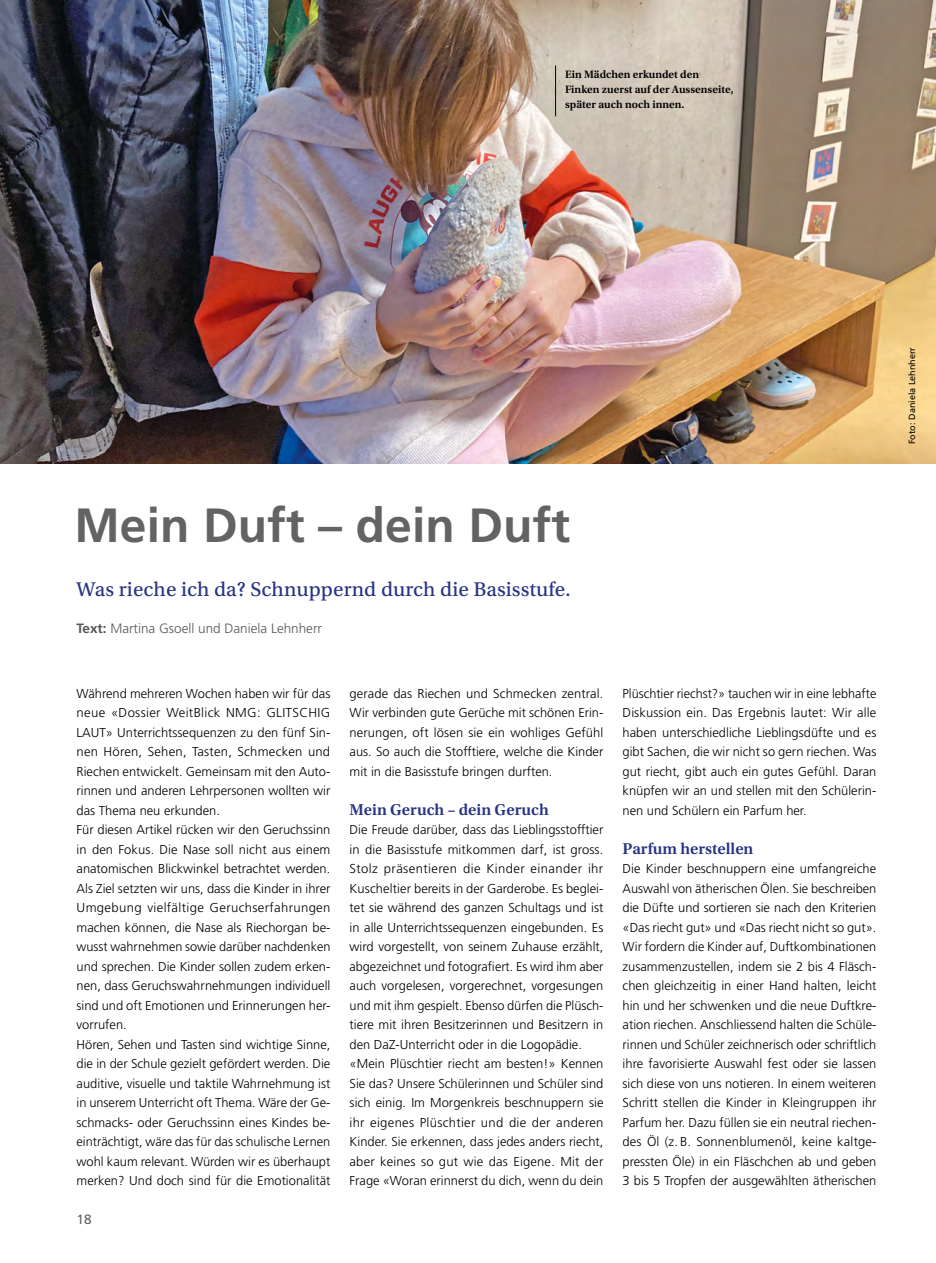
<style>
.page{position:relative;width:936px;height:1263px;background:#fff}
.page>*{position:absolute;margin:0;border:0;box-sizing:border-box;transform-origin:0 0}
._01_Titel_gross{font:700 48px "Frutiger LT Std";color:#646363}
._02_Lead{font:21px "Utopia Std Capt";letter-spacing:.005em;color:#283583}
._04_Zwischentitel{font:600 16.5px "Utopia Std";color:#283583}
._03_Lead_Autor{font:300 13.5px "Frutiger LT Std";color:#575756}
.t1{font:13.5px "Frutiger LT Std";color:#646363}
._05_Grundtext{font:300 12.9px/19.5px "Frutiger LT Std";color:#000;text-align:justify}
._09_Bildlegende{font:600 11.25px/15px "Utopia Std";color:#000}
._10_Bildnachweis_im{font:9px "Frutiger LT Std";color:#000}
.s1{font-weight:700}
</style>
<div class="page">
<img style="left:0;top:0;width:935px;height:464px">
<hr style="left:555px;top:65px;width:1px;height:51px;background:#000">
<p class="_09_Bildlegende" style="left:565px;top:67px;width:170px">Ein Mädchen erkundet den<br>Finken zuerst auf der Aussenseite, später auch noch innen.</p>
<p class="_01_Titel_gross" style="left:74px;top:497px;width:497px">Mein Duft – dein Duft</p>
<p class="_02_Lead" style="left:77px;top:578px;width:495px">Was rieche ich da? Schnuppernd durch die Basisstufe.</p>
<p class="_03_Lead_Autor" style="left:77px;top:621px;width:247px"><span class="s1">Text:</span> Martina Gsoell und Daniela Lehnherr</p>
<p class="_05_Grundtext" style="left:77px;top:683px;width:255px">Während mehreren Wochen haben wir für das neue «Dossier WeitBlick NMG: GLITSCHIG LAUT» Unterrichtssequenzen zu den fünf Sin&shy;nen Hören, Sehen, Tasten, Schmecken und Riechen entwickelt. Gemeinsam mit den Auto&shy;rinnen und anderen Lehrpersonen wollten wir das Thema neu erkunden.</p>
<p class="_05_Grundtext" style="left:77px;top:820px;width:255px">Für diesen Artikel rücken wir den Geruchssinn in den Fokus. Die Nase soll nicht aus einem anatomischen Blickwinkel betrachtet werden.<br>Als Ziel setzten wir uns, dass die Kinder in ihrer Umgebung vielfältige Geruchserfahrungen machen können, die Nase als Riechorgan be&shy;wusst wahrnehmen sowie darüber nachdenken und sprechen. Die Kinder sollen zudem erken&shy;nen, dass Geruchswahrnehmungen individuell sind und oft Emotionen und Erinnerungen her&shy;vorrufen.</p>
<p class="_05_Grundtext" style="left:77px;top:1034px;width:255px">Hören, Sehen und Tasten sind wichtige Sinne, die in der Schule gezielt gefördert werden. Die auditive, visuelle und taktile Wahrnehmung ist in unserem Unterricht oft Thema. Wäre der Ge&shy;schmacks- oder Geruchssinn eines Kindes be&shy;einträchtigt, wäre das für das schulische Lernen wohl kaum relevant. Würden wir es überhaupt merken? Und doch sind für die Emotionalität</p>
<p class="t1" style="left:77px;top:1211px;width:17px">18</p>
<p class="_05_Grundtext" style="left:349px;top:683px;width:255px">gerade das Riechen und Schmecken zentral.<br>Wir verbinden gute Gerüche mit schönen Erin&shy;nerungen, oft lösen sie ein wohliges Gefühl aus. So auch die Stofftiere, welche die Kinder mit in die Basisstufe bringen durften.</p>
<p class="_04_Zwischentitel" style="left:349px;top:800px;width:201px">Mein Geruch – dein Geruch</p>
<p class="_05_Grundtext" style="left:349px;top:820px;width:255px">Die Freude darüber, dass das Lieblingsstofftier in die Basisstufe mitkommen darf, ist gross.<br>Stolz präsentieren die Kinder einander ihr Kuscheltier bereits in der Garderobe. Es beglei&shy;tet sie während des ganzen Schultags und ist in alle Unterrichtssequenzen eingebunden. Es wird vorgestellt, von seinem Zuhause erzählt, abgezeichnet und fotografiert. Es wird ihm aber auch vorgelesen, vorgerechnet, vorgesungen und mit ihm gespielt. Ebenso dürfen die Plüsch&shy;tiere mit ihren Besitzerinnen und Besitzern in den DaZ-Unterricht oder in die Logopädie.</p>
<p class="_05_Grundtext" style="left:349px;top:1054px;width:255px">«Mein Plüschtier riecht am besten!» Kennen Sie das? Unsere Schülerinnen und Schüler sind sich einig. Im Morgenkreis beschnuppern sie ihr eigenes Plüschtier und die der anderen Kinder. Sie erkennen, dass jedes anders riecht, aber keines so gut wie das Eigene. Mit der Frage «Woran erinnerst du dich, wenn du dein</p>
<p class="_05_Grundtext" style="left:622px;top:683px;width:255px">Plüschtier riechst?» tauchen wir in eine lebhafte Diskussion ein. Das Ergebnis lautet: Wir alle haben unterschiedliche Lieblingsdüfte und es gibt Sachen, die wir nicht so gern riechen. Was gut riecht, gibt auch ein gutes Gefühl. Daran knüpfen wir an und stellen mit den Schülerin&shy;nen und Schülern ein Parfum her.</p>
<p class="_04_Zwischentitel" style="left:622px;top:839px;width:132px">Parfum herstellen</p>
<p class="_05_Grundtext" style="left:622px;top:859px;width:255px">Die Kinder beschnuppern eine umfangreiche Auswahl von ätherischen Ölen. Sie beschreiben die Düfte und sortieren sie nach den Kriterien «Das riecht gut» und «Das riecht nicht so gut».<br>Wir fordern die Kinder auf, Duftkombinationen zusammenzustellen, indem sie 2 bis 4 Fläsch&shy;chen gleichzeitig in einer Hand halten, leicht hin und her schwenken und die neue Duftkre&shy;ation riechen. Anschliessend halten die Schüle&shy;rinnen und Schüler zeichnerisch oder schriftlich ihre favorisierte Auswahl fest oder sie lassen sich diese von uns notieren. In einem weiteren Schritt stellen die Kinder in Kleingruppen ihr Parfum her. Dazu füllen sie ein neutral riechen&shy;des Öl (z. B. Sonnenblumenöl, keine kaltge&shy;pressten Öle) in ein Fläschchen ab und geben 3 bis 5 Tropfen der ausgewählten ätherischen</p>
<p class="_10_Bildnachweis_im" style="left:906px;top:444px;width:98px;rotate:-90deg">Foto: Daniela Lehnherr</p>
</div>
